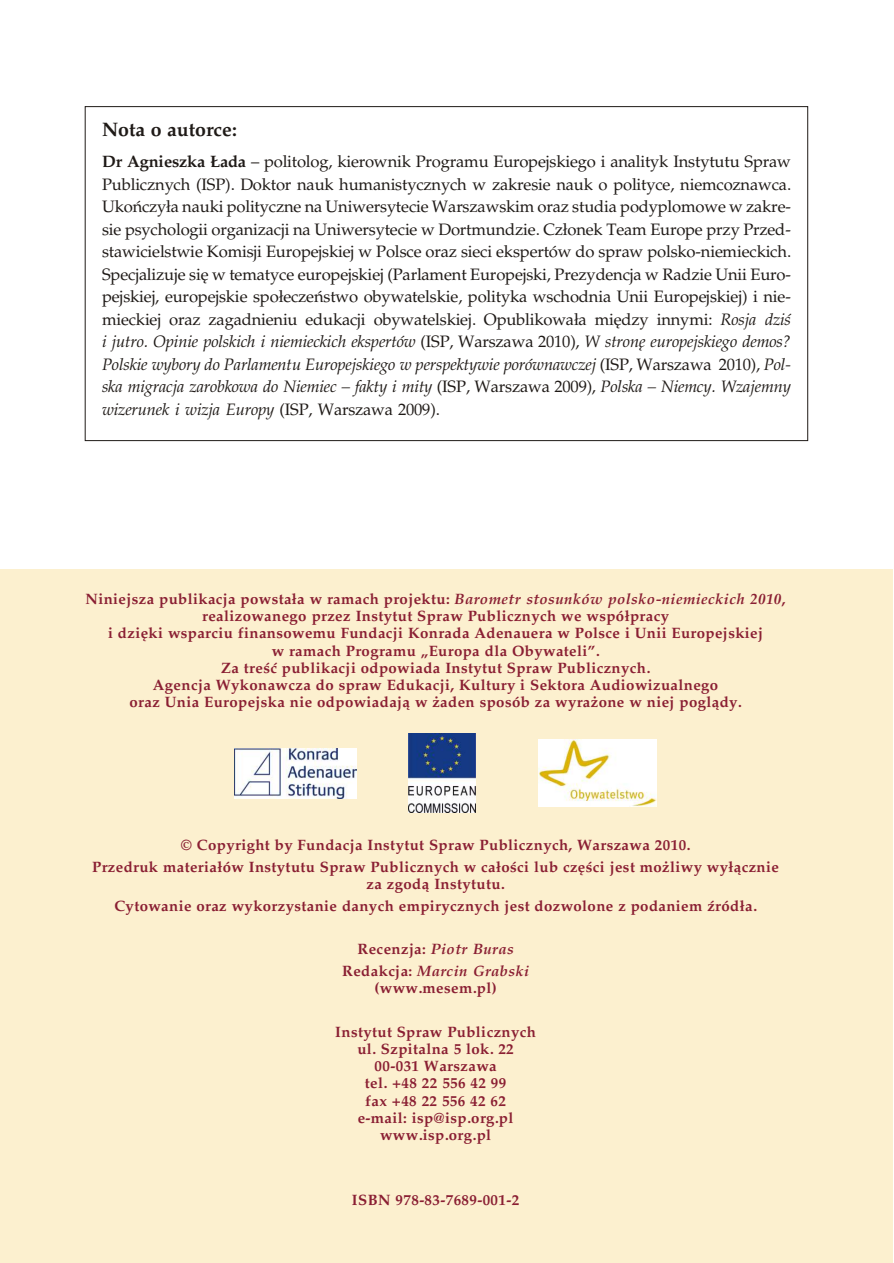
<style>
.page{position:relative;width:894px;height:1263px;background:#fff}
.page>*{position:absolute;margin:0;border:0;box-sizing:border-box;transform-origin:0 0}
.t1{font:700 19.5px "Palm Springs";color:#1f1a17}
.t2{font:16.5px/22.5px "Palm Springs";letter-spacing:-.01em;color:#1f1a17;text-align:justify}
.t3{font:700 15px/17.2px "Palm Springs";letter-spacing:.025em;color:#8a1f33;text-align:center}
.t4{font:italic 700 15px/21.8px "Palm Springs";letter-spacing:.025em;color:#8a1f33;text-align:center}
.s1{font-weight:700}
.s2{font-style:italic}
.s3{font-style:normal}
</style>
<div class="page">
<div style="left:0;top:569px;width:893px;height:694px;background:#fcf0cf"></div>
<img style="left:234px;top:749px;width:122px;height:50px">
<img style="left:409px;top:733px;width:67px;height:79px">
<img style="left:538px;top:740px;width:119px;height:67px">
<p class="t1" style="left:102px;top:122px;width:136px">Nota o au to rce:</p>
<p class="t2" style="left:102px;top:153px;width:691px"><span class="s1">Dr Ag nie sz ka £ada</span> – po li to log, kie ro w nik Pro gra mu Euro pe j skie go i ana li tyk In sty tu tu Spraw Pu b li cz nych (ISP). Do ktor nauk huma ni sty cz nych w za kre sie nauk o po li ty ce, nie mcoz na w ca.<br>Uko ñ czy³a na uki po li ty cz ne na Uni wer sy te cie Wa r sza wskim oraz stu dia po dyp lo mo we w za kre - sie psy cho lo gii or ga ni za cji na Uni wer sy te cie w Do rtmun dzie. Cz³onek Team Eu ro pe przy Przed - stawi cie l stwie Ko mi sji Eu ro pe j skiej w Pol sce oraz sie ci eks per tów do spraw pol sko- nie miec kich.<br>Spe cja li zu je siê w te ma ty ce eu ro pe j skiej (Pa r la ment Eu ro pe j ski, Pre zy den cja w Ra dzie Unii Eu ro - pe j skiej, eu ro pe j skie spo³ecze ñ stwo oby wa te l skie, po li ty ka wschod nia Unii Eu ro pe j skiej) i nie - mie c kiej oraz za gad nie niu edu ka cji oby wa te l skiej. Opu b li ko wa³a miê dzy in ny mi: <span class="s2">Ro sja dziœ i ju tro. Opi nie pol skich i nie mie c kich eks per tów</span> (ISP, Wa r sza wa 2010), <span class="s2">W stro nê euro pe j skie go de mos?<br>Pol skie wy bo ry do Pa r la men tu Euro pe j skie go w per spe kty wie po rów na w czej</span> (ISP, Wa r sza wa 2010), <span class="s2">Pol - ska mi gra cja za ro b ko wa do Nie miec – fa kty i mity</span> (ISP, Wa r sza wa 2009), <span class="s2">Pol ska – Nie mcy. Wza je m ny wi ze ru nek i wi zja Eu ro py</span> (ISP, Wa r sza wa 2009).</p>
<p class="t3" style="left:86px;top:592px;width:702px">Ni nie j sza pu b li ka cja po wsta³a w ra mach pro je ktu: <span class="s2">Ba ro metr sto sun ków pol sko- nie miec kich 2010</span>, rea lizo wa ne go przez In sty tut Spraw Pu b li cz nych we wspó³pra cy<br>i dziê ki wspa r ciu fi nan so we mu Fun da cji Kon ra da Ade na u e ra w Pol sce i Unii Eu ro pe j skiej<br>w ra mach Pro gra mu „Eu ro pa dla Oby wa te li”.<br>Za treœæ pu b li ka cji od po wia da In sty tut Spraw Pu b li cz nych.<br>Agen cja Wy ko na w cza do spraw Edu ka cji, Ku l tu ry i Se kto ra Au dio wizu alne go<br>oraz Unia Eu ro pe j ska nie od po wia daj¹ w ¿a den spo sób za wy ra ¿o ne w niej pogl¹dy.</p>
<p class="t3" style="left:92px;top:836px;width:688px;line-height:21.8px">© Copyright by Fundacja Instytut Spraw Publicznych, Warszawa 2010.<br>Prze druk ma te ria³ów In sty tu tu Spraw Pu b li cz nych w ca³oœci lub czê œci jest mo¿liwy wy³¹cz nie</p>
<p class="t3" style="left:114px;top:875px;width:644px;line-height:21.8px">za zgod¹ In sty tu tu.<br>Cy to wa nie oraz wy ko rzy sta nie da nych em pi ry cz nych jest do zwo lo ne z podaniem Ÿród³a.</p>
<p class="t4" style="left:342px;top:940px;width:188px"><span class="s3">Recenzja:</span> Piotr Buras<br><span class="s3">Re da k cja:</span> Ma r cin Gra b ski</p>
<p class="t3" style="left:375px;top:981px;width:124px">(www.mesem.pl)</p>
<p class="t3" style="left:335px;top:1025px;width:202px">In sty tut Spraw Pu b li cz nych ul. Szpi ta l na 5 lok. 22<br>00-031 Wa r sza wa<br>tel. +48 22 556 42 99<br>fax +48 22 556 42 62<br>e- ma il: isp@isp.org.pl www.isp.org.pl</p>
<p class="t3" style="left:352px;top:1193px;width:169px">ISBN 978-83-7689-001-2</p>
</div>
